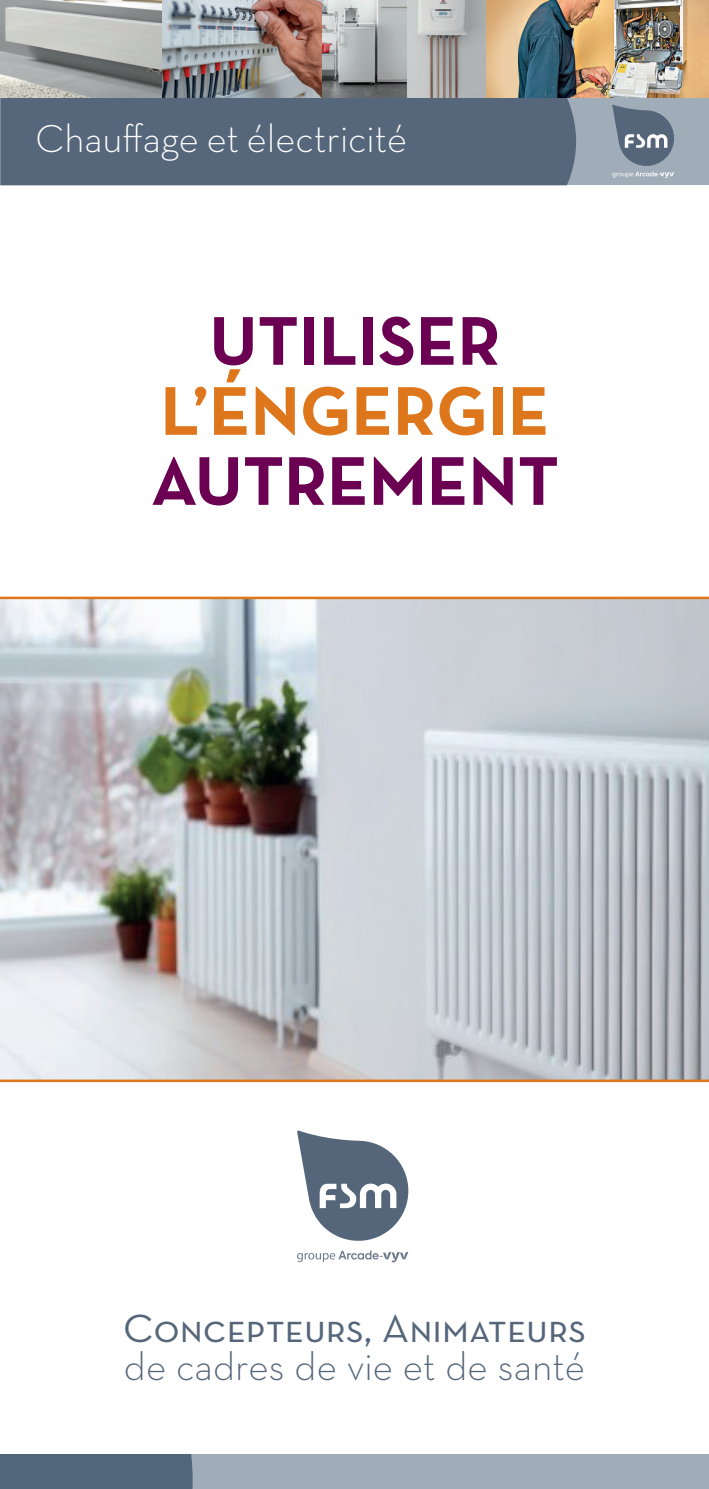
<style>
.page{position:relative;width:709px;height:1489px;background:#fff}
.page>*{position:absolute;margin:0;border:0;box-sizing:border-box;transform-origin:0 0}
.t1{font:700 70px "Neutra Text TF";color:#6b0052}
.t2{font:700 70px "Neutra Text TF";color:#de761b}
.t3{font:40px "Neutra Text Book SC";color:#55667a;scale:1.05 1}
.t4{font:300 40px "Neutra Text";color:#55667a}
.t5{font:300 39.5px "Neutra Text TF";color:#fff}
</style>
<div class="page">
<div style="left:0;top:1452px;width:709px;height:36px;background:#a0acb7"></div>
<div style="left:0;top:1453px;width:193px;height:35px;background:#52667b"></div>
<div style="left:0;top:1362px;width:709px;height:91px;background:#fff"></div>
<div style="left:245px;top:97px;width:464px;height:88px;background:#a0acb7"></div>
<div style="left:0;top:98px;width:576px;height:87px;background:#56667b"></div>
<svg style="left:612px;top:105px;width:62px;height:73px"></svg>
<img style="left:0;top:599px;width:709px;height:480px">
<hr style="left:0;top:596px;width:709px;height:3px;background:#de761b">
<hr style="left:0;top:1079px;width:709px;height:2px;background:#de761b">
<img style="left:321px;top:0;width:388px;height:98px">
<img style="left:0;top:0;width:321px;height:98px">
<svg style="left:297px;top:1130px;width:112px;height:132px"></svg>
<p class="t5" style="left:36px;top:114px;width:373px">Chauffage et électricité</p>
<h1 class="t1" style="left:209px;top:297px;width:293px">UTILISER</h1>
<h1 class="t2" style="left:160px;top:367px;width:390px">L’ÉNGERGIE</h1>
<h1 class="t1" style="left:151px;top:437px;width:409px">AUTREMENT</h1>
<p class="t3" style="left:123px;top:1303px;width:442px">Concepteurs, Animateurs</p>
<p class="t4" style="left:124px;top:1341px;width:463px">de cadres de vie et de santé</p>
</div>
